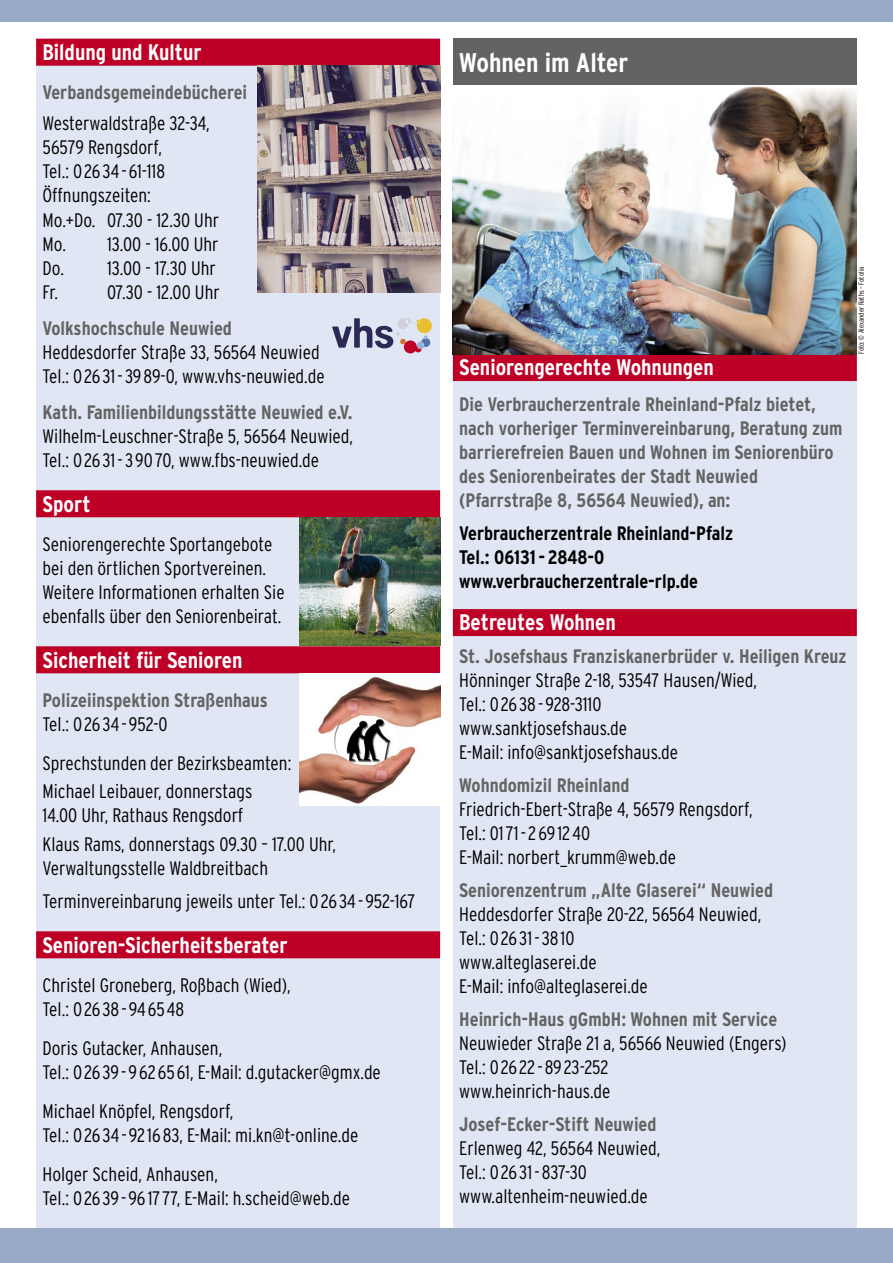
<style>
.page{position:relative;width:893px;height:1263px;background:#fff}
.page>*{position:absolute;margin:0;border:0;box-sizing:border-box;transform-origin:0 0}
.t1{font:700 condensed 27px "Interstate Plus";color:#fff}
.Standard_Fließtext{font:700 condensed 22.5px "Interstate Plus";color:#fff}
.Standard_Fließtext-2{font:300 condensed 19.5px/24px "Interstate Plus";color:#000}
.Standard_Fließtext-3{font:700 condensed 19.5px/24px "Interstate Plus";color:#636363}
.Standard_Fließtext-4{font:700 condensed 19.5px "Interstate Plus";color:#000}
.Standard_Fließtext-5{font:300 condensed 7.5px "Interstate Plus";color:#000}
</style>
<div class="page">
<div style="left:453px;top:38px;width:404px;height:1199px;background:#e0e6f3"></div>
<div style="left:36px;top:38px;width:404px;height:1199px;background:#e0e6f3"></div>
<div style="left:36px;top:39px;width:404px;height:27px;background:#be0027"></div>
<div style="left:36px;top:490px;width:404px;height:27px;background:#be0027"></div>
<div style="left:36px;top:646px;width:404px;height:27px;background:#be0027"></div>
<div style="left:36px;top:931px;width:404px;height:27px;background:#be0027"></div>
<div style="left:453px;top:354px;width:404px;height:27px;background:#be0027"></div>
<div style="left:453px;top:609px;width:404px;height:27px;background:#be0027"></div>
<div style="left:0;top:0;width:893px;height:21px;background:#98aac7"></div>
<div style="left:453px;top:38px;width:404px;height:47px;background:#636363"></div>
<img style="left:300px;top:517px;width:140px;height:129px">
<img style="left:300px;top:673px;width:140px;height:132px">
<img style="left:258px;top:66px;width:182px;height:227px">
<svg style="left:332px;top:318px;width:100px;height:35px"></svg>
<img style="left:453px;top:85px;width:404px;height:269px">
<div style="left:0;top:1229px;width:893px;height:34px;background:#98aac7"></div>
<p class="Standard_Fließtext" style="left:43px;top:39px;width:161px">Bildung und Kultur</p>
<p class="Standard_Fließtext-3" style="left:43px;top:80px;width:206px">Verbandsgemeindebücherei</p>
<p class="Standard_Fließtext-2" style="left:43px;top:111px;width:169px">Westerwaldstraße 32-34,</p>
<p class="Standard_Fließtext-2" style="left:43px;top:135px;width:121px">56579 Rengsdorf,</p>
<p class="Standard_Fließtext-2" style="left:43px;top:159px;width:124px">Tel.: 0 26 34 - 61-118</p>
<p class="Standard_Fließtext-2" style="left:43px;top:183px;width:110px">Öffnungszeiten:</p>
<p class="Standard_Fließtext-2" style="left:43px;top:207px;width:178px">Mo.+Do. 07.30 - 12.30 Uhr</p>
<p class="Standard_Fließtext-2" style="left:43px;top:231px;width:177px">Mo. 13.00 - 16.00 Uhr</p>
<p class="Standard_Fließtext-2" style="left:43px;top:255px;width:175px">Do. 13.00 - 17.30 Uhr</p>
<p class="Standard_Fließtext-2" style="left:43px;top:279px;width:17px">Fr.</p>
<p class="Standard_Fließtext-2" style="left:107px;top:279px;width:114px">07.30 - 12.00 Uhr</p>
<p class="Standard_Fließtext-3" style="left:43px;top:316px;width:191px">Volkshochschule Neuwied</p>
<p class="Standard_Fließtext-2" style="left:43px;top:339px;width:279px">Heddesdorfer Straße 33, 56564 Neuwied</p>
<p class="Standard_Fließtext-2" style="left:43px;top:363px;width:284px">Tel.: 0 26 31 - 39 89-0, www.vhs-neuwied.de</p>
<p class="Standard_Fließtext-3" style="left:43px;top:400px;width:311px">Kath. Familienbildungsstätte Neuwied e.V.</p>
<p class="Standard_Fließtext-2" style="left:43px;top:423px;width:312px">Wilhelm-Leuschner-Straße 5, 56564 Neuwied,</p>
<p class="Standard_Fließtext-2" style="left:43px;top:447px;width:278px">Tel.: 0 26 31 - 3 90 70, www.fbs-neuwied.de</p>
<p class="Standard_Fließtext" style="left:43px;top:491px;width:50px">Sport</p>
<p class="Standard_Fließtext-2" style="left:43px;top:531px;width:244px">Seniorengerechte Sportangebote bei den örtlichen Sportvereinen.<br>Weitere Informationen erhalten Sie</p>
<p class="Standard_Fließtext-2" style="left:43px;top:603px;width:240px">ebenfalls über den Seniorenbeirat.</p>
<p class="Standard_Fließtext" style="left:43px;top:647px;width:201px">Sicherheit für Senioren</p>
<p class="Standard_Fließtext-3" style="left:43px;top:688px;width:227px">Polizeiinspektion Straßenhaus</p>
<p class="Standard_Fließtext-2" style="left:43px;top:711px;width:127px">Tel.: 0 26 34 - 952-0</p>
<p class="Standard_Fließtext-2" style="left:43px;top:750px;width:250px">Sprechstunden der Bezirksbeamten:</p>
<p class="Standard_Fließtext-2" style="left:43px;top:779px;width:211px">Michael Leibauer, donnerstags<br>14.00 Uhr, Rathaus Rengsdorf</p>
<p class="Standard_Fließtext-2" style="left:43px;top:831px;width:295px">Klaus Rams, donnerstags 09.30 – 17.00 Uhr,</p>
<p class="Standard_Fließtext-2" style="left:43px;top:855px;width:227px">Verwaltungsstelle Waldbreitbach</p>
<p class="Standard_Fließtext-2" style="left:43px;top:888px;width:374px">Terminvereinbarung jeweils unter Tel.: 0 26 34 - 952-167</p>
<p class="Standard_Fließtext" style="left:43px;top:932px;width:247px">Senioren-Sicherheitsberater</p>
<p class="Standard_Fließtext-2" style="left:43px;top:972px;width:250px">Christel Groneberg, Roßbach (Wied),</p>
<p class="Standard_Fließtext-2" style="left:43px;top:996px;width:143px">Tel.: 0 26 38 - 94 65 48</p>
<p class="Standard_Fließtext-2" style="left:43px;top:1035px;width:181px">Doris Gutacker, Anhausen,</p>
<p class="Standard_Fließtext-2" style="left:43px;top:1059px;width:340px">Tel.: 0 26 39 - 9 62 65 61, E-Mail: d.gutacker@gmx.de</p>
<p class="Standard_Fließtext-2" style="left:43px;top:1098px;width:192px">Michael Knöpfel, Rengsdorf,</p>
<p class="Standard_Fließtext-2" style="left:43px;top:1122px;width:317px">Tel.: 0 26 34 - 92 16 83, E-Mail: mi.kn@t-online.de</p>
<p class="Standard_Fließtext-2" style="left:43px;top:1161px;width:177px">Holger Scheid, Anhausen,</p>
<p class="Standard_Fließtext-2" style="left:43px;top:1185px;width:309px">Tel.: 0 26 39 - 96 17 77, E-Mail: h.scheid@web.de</p>
<p class="t1" style="left:459px;top:47px;width:171px">Wohnen im Alter</p>
<p class="Standard_Fließtext" style="left:459px;top:355px;width:256px">Seniorengerechte Wohnungen</p>
<p class="Standard_Fließtext-3" style="left:459px;top:392px;width:358px">Die Verbraucherzentrale Rheinland-Pfalz bietet,</p>
<p class="Standard_Fließtext-3" style="left:459px;top:416px;width:385px">nach vorheriger Terminvereinbarung, Beratung zum</p>
<p class="Standard_Fließtext-3" style="left:459px;top:440px;width:376px">barrierefreien Bauen und Wohnen im Seniorenbüro des Seniorenbeirates der Stadt Neuwied (Pfarrstraße 8, 56564 Neuwied), an:</p>
<p class="Standard_Fließtext-4" style="left:459px;top:523px;width:275px">Verbraucherzentrale Rheinland-Pfalz</p>
<p class="Standard_Fließtext-4" style="left:459px;top:547px;width:147px">Tel.: 06131 - 2848-0</p>
<p class="Standard_Fließtext-4" style="left:459px;top:571px;width:240px">www.verbraucherzentrale-rlp.de</p>
<p class="Standard_Fließtext" style="left:459px;top:610px;width:158px">Betreutes Wohnen</p>
<p class="Standard_Fließtext-3" style="left:459px;top:644px;width:389px">St. Josefshaus Franziskanerbrüder v. Heiligen Kreuz</p>
<p class="Standard_Fließtext-2" style="left:459px;top:668px;width:299px">Hönninger Straße 2-18, 53547 Hausen/Wied,</p>
<p class="Standard_Fließtext-2" style="left:459px;top:692px;width:144px">Tel.: 0 26 38 - 928-3110</p>
<p class="Standard_Fließtext-2" style="left:459px;top:716px;width:169px">www.sanktjosefshaus.de</p>
<p class="Standard_Fließtext-2" style="left:459px;top:740px;width:220px">E-Mail: info@sanktjosefshaus.de</p>
<p class="Standard_Fließtext-3" style="left:459px;top:773px;width:172px">Wohndomizil Rheinland</p>
<p class="Standard_Fließtext-2" style="left:459px;top:797px;width:295px">Friedrich-Ebert-Straße 4, 56579 Rengsdorf,</p>
<p class="Standard_Fließtext-2" style="left:459px;top:821px;width:132px">Tel.: 01 71 - 2 69 12 40</p>
<p class="Standard_Fließtext-2" style="left:459px;top:845px;width:218px">E-Mail: norbert_krumm@web.de</p>
<p class="Standard_Fließtext-3" style="left:459px;top:878px;width:315px">Seniorenzentrum „Alte Glaserei“ Neuwied</p>
<p class="Standard_Fließtext-2" style="left:459px;top:902px;width:304px">Heddesdorfer Straße 20-22, 56564 Neuwied,</p>
<p class="Standard_Fließtext-2" style="left:459px;top:926px;width:117px">Tel.: 0 26 31 - 38 10</p>
<p class="Standard_Fließtext-2" style="left:459px;top:950px;width:139px">www.alteglaserei.de</p>
<p class="Standard_Fließtext-2" style="left:459px;top:974px;width:190px">E-Mail: info@alteglaserei.de</p>
<p class="Standard_Fließtext-3" style="left:459px;top:1007px;width:320px">Heinrich-Haus gGmbH: Wohnen mit Service</p>
<p class="Standard_Fließtext-2" style="left:459px;top:1031px;width:329px">Neuwieder Straße 21 a, 56566 Neuwied (Engers)</p>
<p class="Standard_Fließtext-2" style="left:459px;top:1055px;width:151px">Tel.: 0 26 22 - 89 23-252</p>
<p class="Standard_Fließtext-2" style="left:459px;top:1079px;width:153px">www.heinrich-haus.de</p>
<p class="Standard_Fließtext-3" style="left:459px;top:1112px;width:199px">Josef-Ecker-Stift Neuwied</p>
<p class="Standard_Fließtext-2" style="left:459px;top:1136px;width:202px">Erlenweg 42, 56564 Neuwied,</p>
<p class="Standard_Fließtext-2" style="left:459px;top:1160px;width:129px">Tel.: 0 26 31 - 837-30</p>
<p class="Standard_Fließtext-2" style="left:459px;top:1184px;width:190px">www.altenheim-neuwied.de</p>
<p class="Standard_Fließtext-5" style="left:857px;top:354px;width:89px;rotate:-90deg">Foto: © Alexander Raths – Fotolia</p>
</div>
